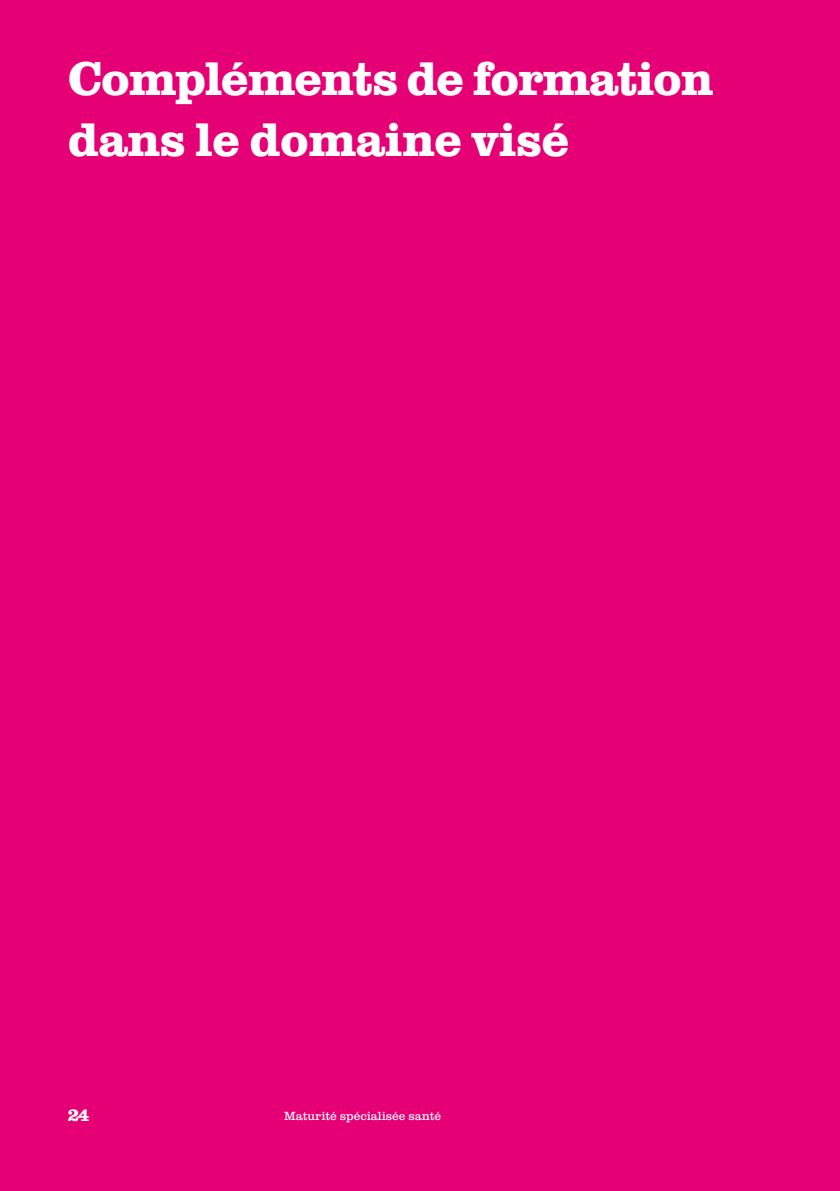
<style>
.page{position:relative;width:840px;height:1191px;background:#fff}
.page>*{position:absolute;margin:0;border:0;box-sizing:border-box;transform-origin:0 0}
.Titre_Section_BLANC{font:700 48px/61px "Clarendon Graphic";letter-spacing:-.015em;color:#fff}
.t1{font:700 17px "Clarendon Graphic";color:#fff}
.t2{font:12px "Clarendon Graphic";color:#fff}
</style>
<div class="page">
<div style="left:0;top:0;width:839px;height:1191px;background:#e60076"></div>
<p class="Titre_Section_BLANC" style="left:68px;top:46px;width:646px">Compléments de formation dans le domaine visé</p>
<p class="t1" style="left:68px;top:1103px;width:23px">24</p>
<p class="t2" style="left:283px;top:1107px;width:159px">Maturité spécialisée santé</p>
</div>
